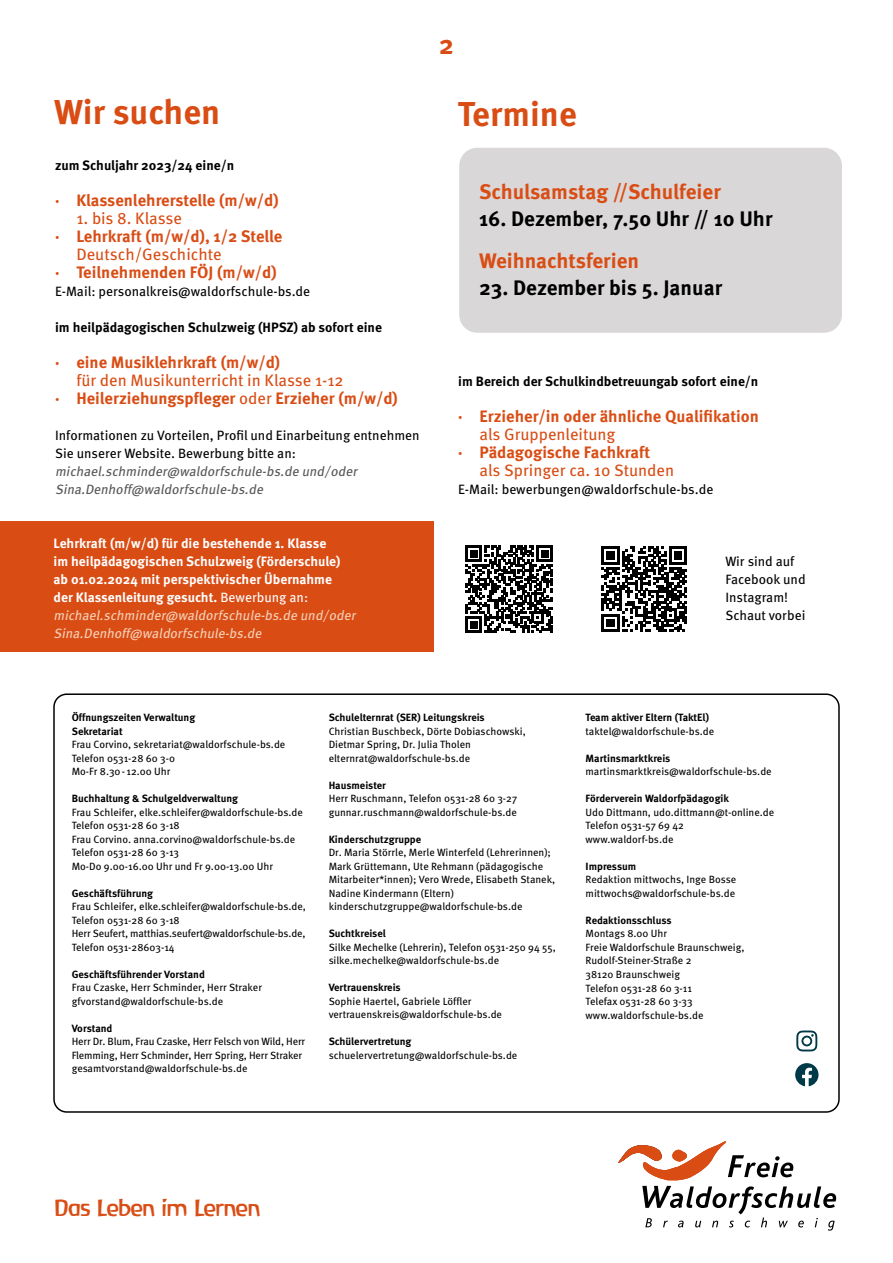
<style>
.page{position:relative;width:893px;height:1263px;background:#fff}
.page>*{position:absolute;margin:0;border:0;box-sizing:border-box;transform-origin:0 0}
.t1{font:700 34.5px "Meta Hebrew";color:#d94d15}
.t2{font:700 27px "Meta Hebrew";color:#d94d15}
.t3{font:22.5px "Baar Antropos Aidfont";letter-spacing:-.045em;color:#d94d15}
.t4{font:700 21px "Meta Hebrew";color:#000}
.t5{font:700 21px "Meta Hebrew";color:#d94d15}
.t6{font:700 16.5px "Meta Hebrew";color:#d94d15}
.t7{font:16.5px/18px "Meta Hebrew";color:#d94d15}
.t8{font:700 13.5px/18px "Meta Hebrew";color:#fff}
.t9{font:13.5px/18px "Meta Hebrew";color:#000}
.t10{font:700 13.5px "Meta Hebrew";color:#000}
.t11{font:italic 13.5px/18px "Meta Hebrew";color:#575756}
.t12{font:10.5px/13.5px "Meta Hebrew";color:#000}
.t13{font:700 10.5px/13.5px "Meta Hebrew";letter-spacing:-.005em;color:#000}
.s1{font-weight:700}
.s2{font-weight:400}
.s3{font-weight:400;font-style:italic;color:#f6d0b7}
</style>
<div class="page">
<div style="left:0;top:521px;width:434px;height:131px;background:#d94d15"></div>
<div style="left:53px;top:693px;width:787px;height:420px;border:2px solid #000;border-radius:13px"></div>
<svg style="left:642px;top:1186px;width:194px;height:44px"></svg>
<svg style="left:618px;top:1141px;width:175px;height:39px"></svg>
<div style="left:459px;top:148px;width:383px;height:185px;background:#d9d7d7;border-radius:18px"></div>
<svg style="left:465px;top:545px;width:88px;height:88px"></svg>
<svg style="left:601px;top:546px;width:86px;height:86px"></svg>
<svg style="left:795px;top:1063px;width:23px;height:23px"></svg>
<svg style="left:796px;top:1030px;width:21px;height:21px"></svg>
<h1 class="t1" style="left:54px;top:90px;width:168px">Wir suchen</h1>
<p class="t10" style="left:55px;top:157px;width:181px">zum Schuljahr 2023/24 eine/n</p>
<h3 class="t6" style="left:55px;top:190px;width:225px">· Klassenlehrerstelle (m/w/d)</h3>
<h3 class="t7" style="left:76px;top:210px;width:107px">1. bis 8. Klasse</h3>
<h3 class="t6" style="left:55px;top:226px;width:229px">· Lehrkraft (m/w/d), 1/2 Stelle</h3>
<h3 class="t7" style="left:76px;top:246px;width:147px">Deutsch/Geschichte</h3>
<h3 class="t6" style="left:55px;top:262px;width:223px">· Teilnehmenden FÖJ (m/w/d)</h3>
<p class="t9" style="left:55px;top:283px;width:257px">E-Mail: personalkreis@waldorfschule-bs.de</p>
<p class="t10" style="left:55px;top:319px;width:328px">im heilpädagogischen Schulzweig (HPSZ) ab sofort eine</p>
<h3 class="t6" style="left:55px;top:352px;width:227px">· eine Musiklehrkraft (m/w/d)</h3>
<h3 class="t7" style="left:55px;top:372px;width:344px;text-indent:21px">für den Musikunterricht in Klasse 1-12<br><span class="s1">· Heilerziehungspfleger</span> oder <span class="s1">Erzieher (m/w/d)</span></h3>
<p class="t9" style="left:55px;top:427px;width:366px">Informationen zu Vorteilen, Profil und Einarbeitung entnehmen<br>Sie unserer Website. Bewerbung bitte an:</p>
<p class="t11" style="left:55px;top:463px;width:307px">michael.schminder@waldorfschule-bs.de und/oder<br>Sina.Denhoff@waldorfschule-bs.de</p>
<p class="t8" style="left:54px;top:534px;width:307px">Lehrkraft (m/w/d) für die bestehende 1. Klasse<br>im heilpädagogischen Schulzweig (Förderschule)<br>ab 01.02.2024 mit perspektivischer Übernahme<br>der Klassenleitung gesucht. <span class="s2">Bewerbung an: </span><span class="s3">michael.schminder@waldorfschule-bs.de und/oder Sina.Denhoff@waldorfschule-bs.de</span></p>
<h2 class="t2" style="left:439px;top:28px;width:17px">2</h2>
<h1 class="t1" style="left:458px;top:92px;width:121px">Termine</h1>
<h3 class="t5" style="left:479px;top:179px;width:243px">Schulsamstag //Schulfeier</h3>
<h3 class="t4" style="left:479px;top:206px;width:295px">16. Dezember, 7.50 Uhr // 10 Uhr</h3>
<h3 class="t5" style="left:479px;top:248px;width:162px">Weihnachtsferien</h3>
<h3 class="t4" style="left:479px;top:275px;width:245px">23. Dezember bis 5. Januar</h3>
<p class="t10" style="left:458px;top:373px;width:302px">im Bereich der Schulkindbetreuungab sofort eine/n</p>
<h3 class="t6" style="left:458px;top:406px;width:302px">· Erzieher/in oder ähnliche Qualifikation</h3>
<h3 class="t7" style="left:479px;top:426px;width:137px">als Gruppenleitung</h3>
<h3 class="t6" style="left:458px;top:442px;width:193px">· Pädagogische Fachkraft</h3>
<h3 class="t7" style="left:479px;top:462px;width:196px">als Springer ca. 10 Stunden</h3>
<p class="t9" style="left:458px;top:481px;width:257px">E-Mail: bewerbungen@waldorfschule-bs.de</p>
<p class="t9" style="left:725px;top:553px;width:82px">Wir sind auf<br>Facebook und<br>Instagram!<br>Schaut vorbei</p>
<p class="t13" style="left:72px;top:711px;width:125px">Öffnungszeiten Verwaltung<br>Sekretariat</p>
<p class="t12" style="left:72px;top:738px;width:215px">Frau Corvino, sekretariat@waldorfschule-bs.de<br>Telefon 0531-28 60 3-0<br>Mo-Fr 8.30- 12.00 Uhr</p>
<p class="t13" style="left:72px;top:792px;width:168px">Buchhaltung &amp; Schulgeldverwaltung</p>
<p class="t12" style="left:72px;top:806px;width:233px">Frau Schleifer, elke.schleifer@waldorfschule-bs.de Telefon 0531-28 60 3-18<br>Frau Corvino. anna.corvino@waldorfschule-bs.de Telefon 0531-28 60 3-13<br>Mo-Do 9.00-16.00 Uhr und Fr 9.00-13.00 Uhr</p>
<p class="t13" style="left:72px;top:887px;width:83px">Geschäftsführung</p>
<p class="t12" style="left:72px;top:900px;width:236px">Frau Schleifer, elke.schleifer@waldorfschule-bs.de, Telefon 0531-28 60 3-18<br>Herr Seufert, matthias.seufert@waldorfschule-bs.de, Telefon 0531-28603-14</p>
<p class="t13" style="left:72px;top:968px;width:135px">Geschäftsführender Vorstand</p>
<p class="t12" style="left:72px;top:981px;width:192px">Frau Czaske, Herr Schminder, Herr Straker gfvorstand@waldorfschule-bs.de</p>
<p class="t13" style="left:72px;top:1022px;width:42px">Vorstand</p>
<p class="t12" style="left:72px;top:1035px;width:235px">Herr Dr. Blum, Frau Czaske, Herr Felsch von Wild, Herr<br>Flemming, Herr Schminder, Herr Spring, Herr Straker gesamtvorstand@waldorfschule-bs.de</p>
<p class="t13" style="left:329px;top:711px;width:158px">Schulelternrat (SER) Leitungskreis</p>
<p class="t12" style="left:329px;top:725px;width:199px">Christian Buschbeck, Dörte Dobiaschowski,<br>Dietmar Spring, Dr. Julia Tholen elternrat@waldorfschule-bs.de</p>
<p class="t13" style="left:329px;top:779px;width:59px">Hausmeister</p>
<p class="t12" style="left:329px;top:792px;width:190px">Herr Ruschmann, Telefon 0531-28 60 3-27 gunnar.ruschmann@waldorfschule-bs.de</p>
<p class="t13" style="left:329px;top:833px;width:94px">Kinderschutzgruppe</p>
<p class="t12" style="left:329px;top:846px;width:228px">Dr. Maria Störrle, Merle Winterfeld (Lehrerinnen); Mark Grüttemann, Ute Rehmann (pädagogische Mitarbeiter*innen); Vero Wrede, Elisabeth Stanek, Nadine Kindermann (Eltern) kinderschutzgruppe@waldorfschule-bs.de</p>
<p class="t13" style="left:329px;top:927px;width:59px">Suchtkreisel</p>
<p class="t12" style="left:329px;top:941px;width:229px">Silke Mechelke (Lehrerin), Telefon 0531-250 94 55, silke.mechelke@waldorfschule-bs.de</p>
<p class="t13" style="left:329px;top:981px;width:74px">Vertrauenskreis</p>
<p class="t12" style="left:329px;top:995px;width:175px">Sophie Haertel, Gabriele Löffler vertrauenskreis@waldorfschule-bs.de</p>
<p class="t13" style="left:329px;top:1035px;width:84px">Schülervertretung</p>
<p class="t12" style="left:329px;top:1049px;width:190px">schuelervertretung@waldorfschule-bs.de</p>
<p class="t13" style="left:586px;top:711px;width:125px">Team aktiver Eltern (TaktEl)</p>
<p class="t12" style="left:586px;top:725px;width:130px">taktel@waldorfschule-bs.de</p>
<p class="t13" style="left:586px;top:752px;width:86px">Martinsmarktkreis</p>
<p class="t12" style="left:586px;top:765px;width:188px">martinsmarktkreis@waldorfschule-bs.de</p>
<p class="t13" style="left:586px;top:792px;width:145px">Förderverein Waldorfpädagogik</p>
<p class="t12" style="left:586px;top:806px;width:190px">Udo Dittmann, udo.dittmann@t-online.de<br>Telefon 0531-57 69 42 www.waldorf-bs.de</p>
<p class="t13" style="left:586px;top:860px;width:52px">Impressum</p>
<p class="t12" style="left:586px;top:873px;width:152px">Redaktion mittwochs, Inge Bosse mittwochs@waldorfschule-bs.de</p>
<p class="t13" style="left:586px;top:914px;width:88px">Redaktionsschluss</p>
<p class="t12" style="left:586px;top:927px;width:160px">Montags 8.00 Uhr<br>Freie Waldorfschule Braunschweig,<br>Rudolf-Steiner-Straße 2<br>38120 Braunschweig<br>Telefon 0531-28 60 3-11<br>Telefax 0531-28 60 3-33 www.waldorfschule-bs.de</p>
<h3 class="t3" style="left:54px;top:1194px;width:208px">Das Leben im Lernen</h3>
</div>
